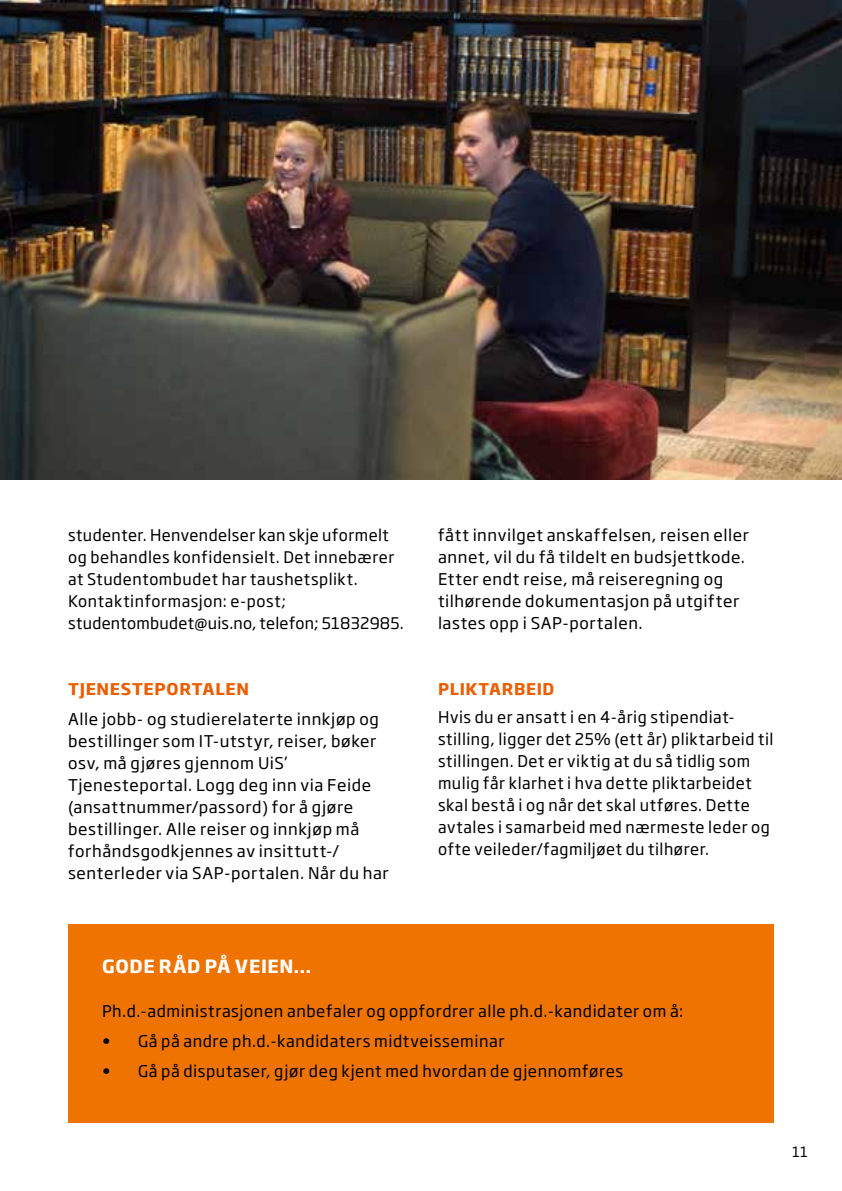
<style>
.page{position:relative;width:842px;height:1191px;background:#fff}
.page>*{position:absolute;margin:0;border:0;box-sizing:border-box;transform-origin:0 0}
.t1{font:700 18px "Soho Gothic Std";letter-spacing:.035em;color:#fff}
.t2{font:16px/22px "Soho Gothic Std";letter-spacing:.035em;color:#000}
.t3{font:700 16px "Soho Gothic Std";letter-spacing:.04em;color:#eb5e00}
.t4{font:15.8px/22px "Soho Gothic Std";letter-spacing:.035em;color:#000}
.t5{font:14px "Soho Gothic Std";color:#000}
</style>
<div class="page">
<div style="left:68px;top:924px;width:706px;height:199px;background:#ee7300"></div>
<img style="left:0;top:0;width:842px;height:479px">
<p class="t2" style="left:68px;top:524px;width:322px">studenter. Henvendelser kan skje uformelt</p>
<p class="t4" style="left:68px;top:546px;width:337px">og behandles konfidensielt. Det innebærer at Studentombudet har taushetsplikt.<br>Kontaktinformasjon: e-post; studentombudet@uis.no, telefon; 51832985.</p>
<p class="t3" style="left:68px;top:678px;width:182px">TJENESTEPORTALEN</p>
<p class="t2" style="left:68px;top:708px;width:322px">Alle jobb- og studierelaterte innkjøp og bestillinger som IT-utstyr, reiser, bøker osv, må gjøres gjennom UiS’ Tjenesteportal. Logg deg inn via Feide (ansattnummer/passord) for å gjøre bestillinger. Alle reiser og innkjøp må forhåndsgodkjennes av insittutt-/ senterleder via SAP-portalen. Når du har</p>
<p class="t2" style="left:438px;top:524px;width:312px">fått innvilget anskaffelsen, reisen eller annet, vil du få tildelt en budsjettkode.<br>Etter endt reise, må reiseregning og tilhørende dokumentasjon på utgifter lastes opp i SAP-portalen.</p>
<p class="t3" style="left:438px;top:678px;width:118px">PLIKTARBEID</p>
<p class="t2" style="left:438px;top:706px;width:337px">Hvis du er ansatt i en 4-årig stipendiat&shy;stilling, ligger det 25% (ett år) pliktarbeid til stillingen. Det er viktig at du så tidlig som mulig får klarhet i hva dette pliktarbeidet skal bestå i og når det skal utføres. Dette avtales i samarbeid med nærmeste leder og ofte veileder/fagmiljøet du tilhører.</p>
<p class="t1" style="left:102px;top:954px;width:211px">GODE RÅD PÅ VEIEN...</p>
<p class="t2" style="left:102px;top:1000px;width:583px">Ph.d.-administrasjonen anbefaler og oppfordrer alle ph.d.-kandidater om å:</p>
<p class="t2" style="left:102px;top:1030px;width:404px">• Gå på andre ph.d.-kandidaters midtveisseminar</p>
<p class="t2" style="left:102px;top:1060px;width:523px">• Gå på disputaser, gjør deg kjent med hvordan de gjennomføres</p>
<p class="t5" style="left:792px;top:1142px;width:17px">11</p>
</div>
